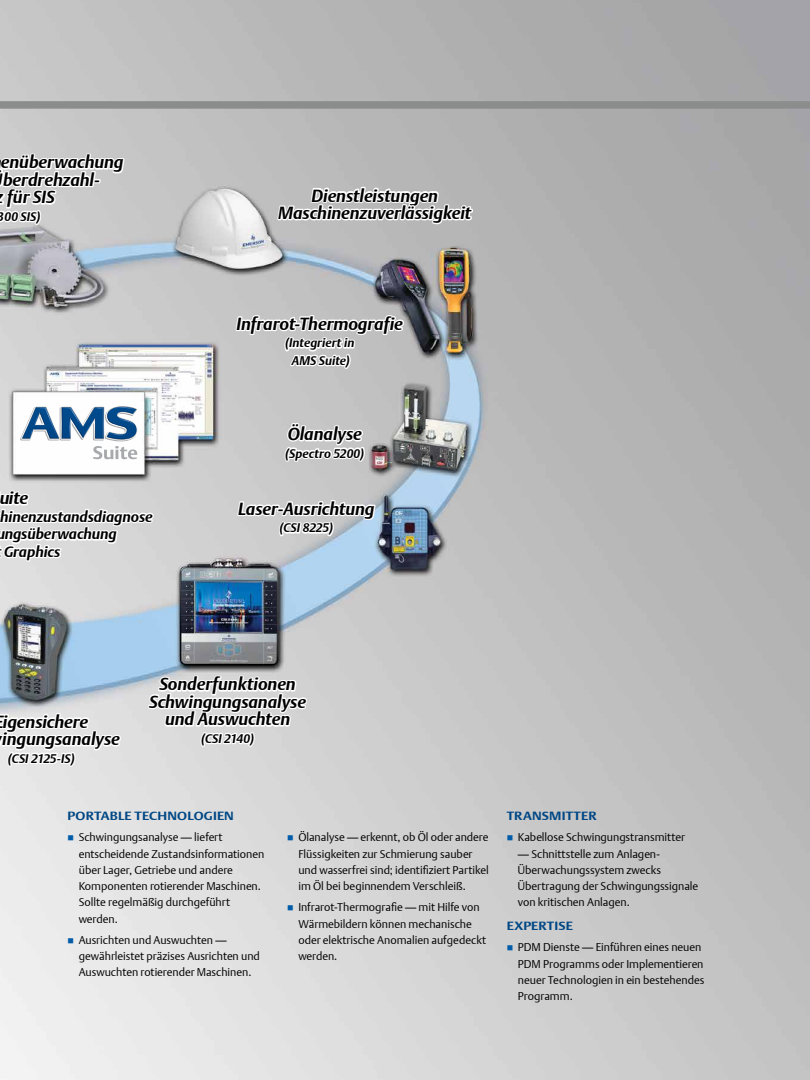
<style>
.page{position:relative;width:810px;height:1080px;background:#fff}
.page>*{position:absolute;margin:0;border:0;box-sizing:border-box;transform-origin:0 0}
.t1{font:italic 700 17.5px/17.5px "DTL Argo T";letter-spacing:-.005em;color:#000}
.t2{font:italic 700 15px "DTL Argo T";letter-spacing:-.005em;color:#000}
.t3{font:italic 700 12.5px/17.5px "DTL Argo T";letter-spacing:.005em;color:#000;text-align:center}
.t4{font:700 11.88px "DTL Argo T";letter-spacing:.01em;color:#004785;scale:1.15 1}
.t5{font:11.25px/16.2px "DTL Argo T Light";color:#000}
.s1{font-family:"Arial"}
</style>
<div class="page">
<img style="left:0;top:0;width:810px;height:1080px">
<div style="left:0;top:101px;width:810px;height:8px;background:#8b8d8d"></div>
<svg style="left:0;top:150px;width:126px;height:77px"></svg>
<svg style="left:276px;top:169px;width:199px;height:86px"></svg>
<svg style="left:0;top:712px;width:123px;height:57px"></svg>
<svg style="left:146px;top:674px;width:163px;height:80px"></svg>
<svg style="left:234px;top:292px;width:172px;height:110px"></svg>
<svg style="left:283px;top:421px;width:84px;height:66px"></svg>
<svg style="left:236px;top:495px;width:141px;height:49px"></svg>
<svg style="left:0;top:488px;width:156px;height:98px"></svg>
<svg style="left:20px;top:406px;width:118px;height:53px"></svg>
<svg style="left:68px;top:836px;width:5px;height:5px"></svg>
<svg style="left:68px;top:938px;width:5px;height:5px"></svg>
<svg style="left:288px;top:836px;width:5px;height:5px"></svg>
<svg style="left:288px;top:906px;width:5px;height:5px"></svg>
<svg style="left:507px;top:836px;width:5px;height:5px"></svg>
<svg style="left:507px;top:946px;width:5px;height:5px"></svg>
<h1 class="t1" style="left:1px;top:153px;width:124px">enüberwachung berdrehzahl&shy;für SIS</h1>
<p class="t3" style="left:-2px;top:208px;width:44px">300 SIS)</p>
<h1 class="t1" style="left:-1px;top:489px;width:31px">uite</h1>
<h2 class="t2" style="left:0;top:508px;width:154px">hinenzustandsdiagnose</h2>
<h2 class="t2" style="left:-4px;top:525px;width:122px">ungsüberwachung</h2>
<h2 class="t2" style="left:4px;top:543px;width:58px">Graphics</h2>
<h1 class="t1" style="left:278px;top:186px;width:195px;text-align:center">Dienstleistungen<br>Maschinenzuverlässigkeit</h1>
<h1 class="t1" style="left:236px;top:315px;width:168px">Infrarot-Thermografie</h1>
<p class="t3" style="left:285px;top:334px;width:71px">(Integriert in<br>AMS Suite)</p>
<h1 class="t1" style="left:288px;top:425px;width:76px">Ölanalyse</h1>
<p class="t3" style="left:285px;top:444px;width:81px">(Spectro 5200)</p>
<h1 class="t1" style="left:238px;top:500px;width:138px">Laser-Ausrichtung</h1>
<p class="t3" style="left:280px;top:519px;width:55px">(CSI 8225)</p>
<h1 class="t1" style="left:2px;top:713px;width:119px">igensichere ingungsanalyse</h1>
<p class="t3" style="left:8px;top:750px;width:68px">(CSI 2125-IS)</p>
<h1 class="t1" style="left:149px;top:675px;width:158px;text-align:center">Sonderfunktionen<br>Schwingungsanalyse und Auswuchten</h1>
<p class="t3" style="left:201px;top:730px;width:54px">(CSI 2140)</p>
<p class="t4" style="left:68px;top:809px;width:146px">PORTABLE TECHNOLOGIEN</p>
<p class="t5" style="left:79px;top:829px;width:187px">Schwingungsanalyse <span class="s1">—</span> liefert entscheidende Zustandsinformationen über Lager, Getriebe und andere<br>Komponenten rotierender Maschinen.<br>Sollte regelmäßig durchgeführt werden.</p>
<p class="t5" style="left:79px;top:932px;width:183px">Ausrichten und Auswuchten <span class="s1">— </span>gewährleistet präzises Ausrichten und<br>Auswuchten rotierender Maschinen.</p>
<p class="t5" style="left:298px;top:829px;width:192px">Ölanalyse <span class="s1">—</span> erkennt, ob Öl oder andere Flüssigkeiten zur Schmierung sauber und wasserfrei sind; identifiziert Partikel im Öl bei beginnendem Verschleiß.</p>
<p class="t5" style="left:298px;top:899px;width:189px">Infrarot-Thermografie <span class="s1">—</span> mit Hilfe von<br>Wärmebildern können mechanische oder elektrische Anomalien aufgedeckt werden.</p>
<p class="t4" style="left:507px;top:809px;width:80px">TRANSMITTER</p>
<p class="t5" style="left:518px;top:829px;width:168px">Kabellose Schwingungstransmitter</p>
<p class="t5" style="left:518px;top:845px;width:182px"><span class="s1">—</span> Schnittstelle zum Anlagen-<br>Überwachungssystem zwecks<br>Übertragung der Schwingungssignale von kritischen Anlagen.</p>
<p class="t4" style="left:507px;top:919px;width:59px">EXPERTISE</p>
<p class="t5" style="left:518px;top:939px;width:188px">PDM Dienste <span class="s1">—</span> Einführen eines neuen<br>PDM Programms oder Implementieren neuer Technologien in ein bestehendes<br>Programm.</p>
</div>
